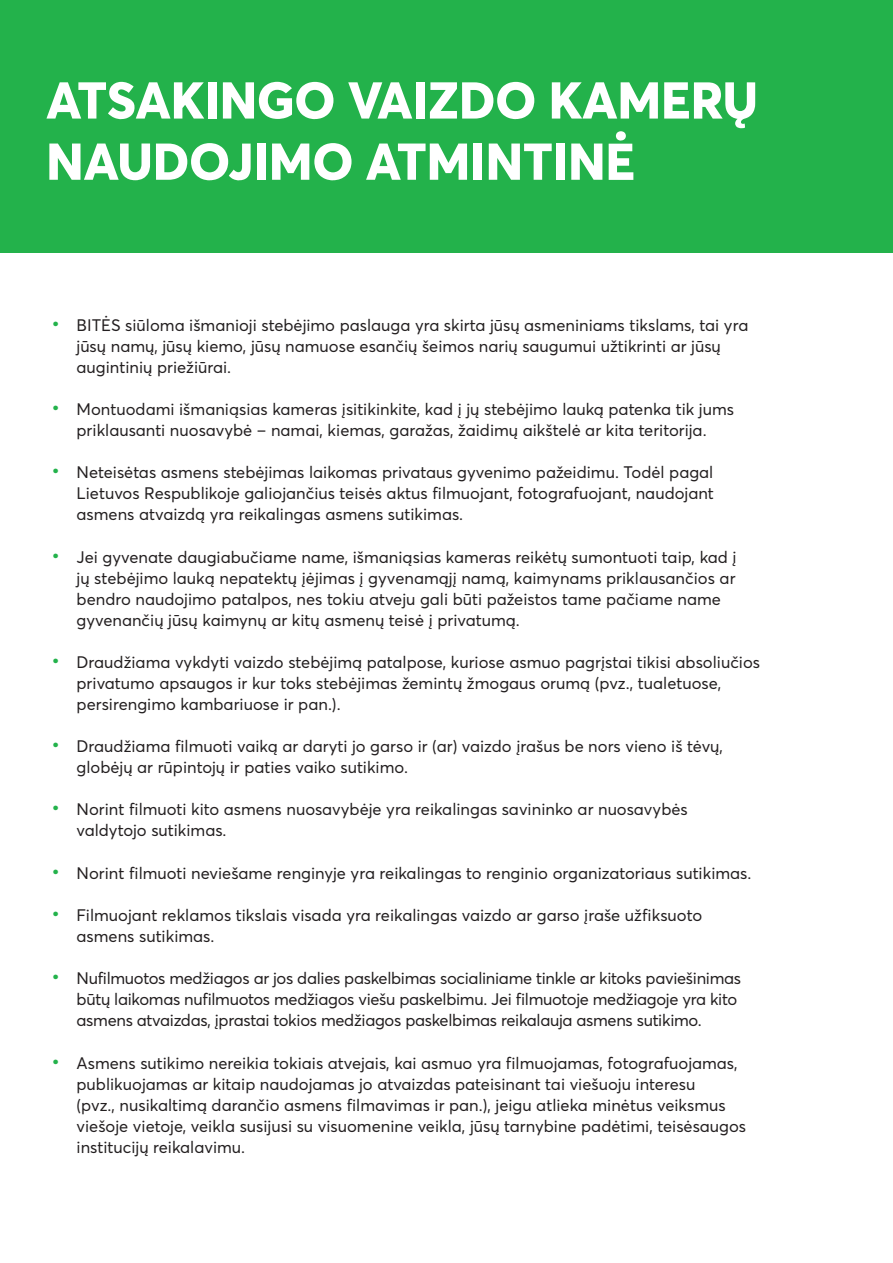
<style>
.page{position:relative;width:893px;height:1263px;background:#fff}
.page>*{position:absolute;margin:0;border:0;box-sizing:border-box;transform-origin:0 0}
.t1{font:800 51px/61.2px "Averta";color:#fff}
.t2{font:16.5px/21px "Averta";color:#231f20}
.t3{font:16.5px/21px "Averta";letter-spacing:-.02em;color:#231f20}
.s1{font-size:22.5px;color:#23b24b}
</style>
<div class="page">
<div style="left:0;top:0;width:893px;height:253px;background:#23b24b"></div>
<h1 class="t1" style="left:46px;top:69px;width:713px">ATSAKINGO VAIZDO KAMERŲ<br>NAUDOJIMO ATMINTINĖ</h1>
<p class="t2" style="left:77px;top:314px;width:673px;text-indent:-26px"><span class="s1">•</span> BITĖS siūloma išmanioji stebėjimo paslauga yra skirta jūsų asmeniniams tikslams, tai yra jūsų namų, jūsų kiemo, jūsų namuose esančių šeimos narių saugumui užtikrinti ar jūsų augintinių priežiūrai.</p>
<p class="t2" style="left:51px;top:399px;width:684px;text-align:center"><span class="s1">•</span> Montuodami išmaniąsias kameras įsitikinkite, kad į jų stebėjimo lauką patenka tik jums priklausanti nuosavybė – namai, kiemas, garažas, žaidimų aikštelė ar kita teritorija.</p>
<p class="t2" style="left:77px;top:462px;width:639px;text-align:justify;text-indent:-26px"><span class="s1">•</span> Neteisėtas asmens stebėjimas laikomas privataus gyvenimo pažeidimu. Todėl pagal Lietuvos Respublikoje galiojančius teisės aktus filmuojant, fotografuojant, naudojant asmens atvaizdą yra reikalingas asmens sutikimas.</p>
<p class="t2" style="left:77px;top:546px;width:662px;text-indent:-26px"><span class="s1">•</span> Jei gyvenate daugiabučiame name, išmaniąsias kameras reikėtų sumontuoti taip, kad į jų stebėjimo lauką nepatektų įėjimas į gyvenamąjį namą, kaimynams priklausančios ar bendro naudojimo patalpos, nes tokiu atveju gali būti pažeistos tame pačiame name gyvenančių jūsų kaimynų ar kitų asmenų teisė į privatumą.</p>
<p class="t2" style="left:77px;top:651px;width:685px;text-indent:-26px"><span class="s1">•</span> Draudžiama vykdyti vaizdo stebėjimą patalpose, kuriose asmuo pagrįstai tikisi absoliučios privatumo apsaugos ir kur toks stebėjimas žemintų žmogaus orumą (pvz., tualetuose, persirengimo kambariuose ir pan.).</p>
<p class="t2" style="left:77px;top:736px;width:648px;text-indent:-26px"><span class="s1">•</span> Draudžiama filmuoti vaiką ar daryti jo garso ir (ar) vaizdo įrašus be nors vieno iš tėvų, globėjų ar rūpintojų ir paties vaiko sutikimo.</p>
<p class="t2" style="left:77px;top:799px;width:613px;text-indent:-26px"><span class="s1">•</span> Norint filmuoti kito asmens nuosavybėje yra reikalingas savininko ar nuosavybės valdytojo sutikimas.</p>
<p class="t2" style="left:51px;top:862px;width:702px"><span class="s1">•</span> Norint filmuoti neviešame renginyje yra reikalingas to renginio organizatoriaus sutikimas.</p>
<p class="t2" style="left:77px;top:904px;width:627px;text-indent:-26px"><span class="s1">•</span> Filmuojant reklamos tikslais visada yra reikalingas vaizdo ar garso įraše užfiksuoto asmens sutikimas.</p>
<p class="t3" style="left:77px;top:968px;width:666px;text-indent:-26px"><span class="s1">•</span> Nufilmuotos medžiagos ar jos dalies paskelbimas socialiniame tinkle ar kitoks paviešinimas būtų laikomas nufilmuotos medžiagos viešu paskelbimu. Jei filmuotoje medžiagoje yra kito asmens atvaizdas, įprastai tokios medžiagos paskelbimas reikalauja asmens sutikimo.</p>
<p class="t2" style="left:77px;top:1052px;width:671px;text-indent:-25px"><span class="s1">•</span> Asmens sutikimo nereikia tokiais atvejais, kai asmuo yra filmuojamas, fotografuojamas, publikuojamas ar kitaip naudojamas jo atvaizdas pateisinant tai viešuoju interesu<br>(pvz., nusikaltimą darančio asmens filmavimas ir pan.), jeigu atlieka minėtus veiksmus viešoje vietoje, veikla susijusi su visuomenine veikla, jūsų tarnybine padėtimi, teisėsaugos institucijų reikalavimu.</p>
</div>
